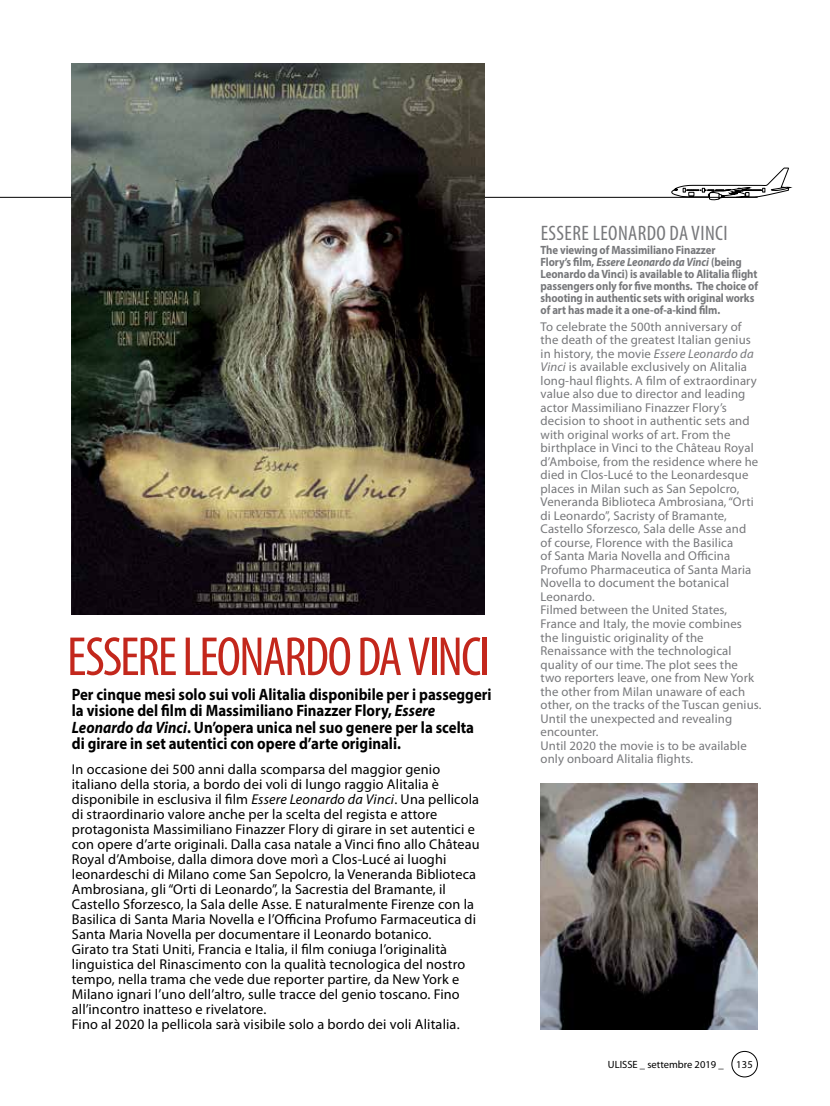
<style>
.page{position:relative;width:830px;height:1106px;background:#fff}
.page>*{position:absolute;margin:0;border:0;box-sizing:border-box;transform-origin:0 0}
.t1{font:condensed 55.5px "Myriad Pro";letter-spacing:-.035em;color:#c3271c}
.t2{font:condensed 21px "Myriad Pro";letter-spacing:.02em;color:#77787b}
.t3{font:700 16.5px/16.5px "Myriad Pro";color:#000;scale:.9 1}
.t4{font:14.25px/15px "Myriad Pro";letter-spacing:.01em;color:#000}
.t5{font:12.75px/13.5px "Myriad Pro";letter-spacing:.01em;color:#77787b}
.t6{font:700 12px/12px "Myriad Pro";letter-spacing:-.01em;color:#77787b;scale:.9 1}
.t7{font:10.5px "Myriad Pro";color:#000}
.s1{font-style:italic}
</style>
<div class="page">
<div style="left:731px;top:1051px;width:26px;height:26px;border:1px solid #000;border-radius:50%"></div>
<hr style="left:0;top:197px;width:757px;height:1px;background:#000">
<img style="left:540px;top:783px;width:217px;height:246px">
<img style="left:72px;top:64px;width:412px;height:550px">
<svg style="left:671px;top:167px;width:119px;height:33px"></svg>
<h1 class="t1" style="left:67px;top:623px;width:424px">ESSERE LEONARDO DA VINCI</h1>
<p class="t3" style="left:72px;top:685px;width:467px">Per cinque mesi solo sui voli Alitalia disponibile per i passeggeri la visione del film di Massimiliano Finazzer Flory, <span class="s1">Essere Leonardo da Vinci</span>. Un’opera unica nel suo genere per la scelta<br>di girare in set autentici con opere d’arte originali.</p>
<p class="t4" style="left:72px;top:761px;width:409px">In occasione dei 500 anni dalla scomparsa del maggior genio italiano della storia, a bordo dei voli di lungo raggio Alitalia è disponibile in esclusiva il film <span class="s1">Essere Leonardo da Vinci</span>. Una pellicola di straordinario valore anche per la scelta del regista e attore protagonista Massimiliano Finazzer Flory di girare in set autentici e con opere d’arte originali. Dalla casa natale a Vinci fino allo Château Royal d’Amboise, dalla dimora dove morì a Clos-Lucé ai luoghi leonardeschi di Milano come San Sepolcro, la Veneranda Biblioteca Ambrosiana, gli “Orti di Leonardo”, la Sacrestia del Bramante, il Castello Sforzesco, la Sala delle Asse. E naturalmente Firenze con la Basilica di Santa Maria Novella e l’Officina Profumo Farmaceutica di Santa Maria Novella per documentare il Leonardo botanico.<br>Girato tra Stati Uniti, Francia e Italia, il film coniuga l’originalità linguistica del Rinascimento con la qualità tecnologica del nostro tempo, nella trama che vede due reporter partire, da New York e Milano ignari l’uno dell’altro, sulle tracce del genio toscano. Fino all’incontro inatteso e rivelatore.<br>Fino al 2020 la pellicola sarà visibile solo a bordo dei voli Alitalia.</p>
<h2 class="t2" style="left:540px;top:220px;width:188px">ESSERE LEONARDO DA VINCI</h2>
<p class="t6" style="left:540px;top:244px;width:243px">The viewing of Massimiliano Finazzer<br>Flory’s film, <span class="s1">Essere Leonardo da Vinci</span> (being Leonardo da Vinci) is available to Alitalia flight passengers only for five months. The choice of shooting in authentic sets with original works of art has made it a one-of-a-kind film.</p>
<p class="t5" style="left:540px;top:320px;width:222px">To celebrate the 500th anniversary of the death of the greatest Italian genius in history, the movie <span class="s1">Essere Leonardo da Vinci</span> is available exclusively on Alitalia long-haul flights. A film of extraordinary value also due to director and leading actor Massimiliano Finazzer Flory’s decision to shoot in authentic sets and with original works of art. From the birthplace in Vinci to the Château Royal d’Amboise, from the residence where he died in Clos-Lucé to the Leonardesque places in Milan such as San Sepolcro, Veneranda Biblioteca Ambrosiana, “Orti di Leonardo”, Sacristy of Bramante, Castello Sforzesco, Sala delle Asse and<br>of course, Florence with the Basilica<br>of Santa Maria Novella and Officina Profumo Pharmaceutica of Santa Maria Novella to document the botanical Leonardo.<br>Filmed between the United States, France and Italy, the movie combines the linguistic originality of the Renaissance with the technological quality of our time. The plot sees the two reporters leave, one from New York the other from Milan unaware of each other, on the tracks of the Tuscan genius.<br>Until the unexpected and revealing encounter.<br>Until 2020 the movie is to be available only onboard Alitalia flights.</p>
<p class="t7" style="left:607px;top:1058px;width:146px">ULISSE _ settembre 2019 _ 135</p>
</div>
